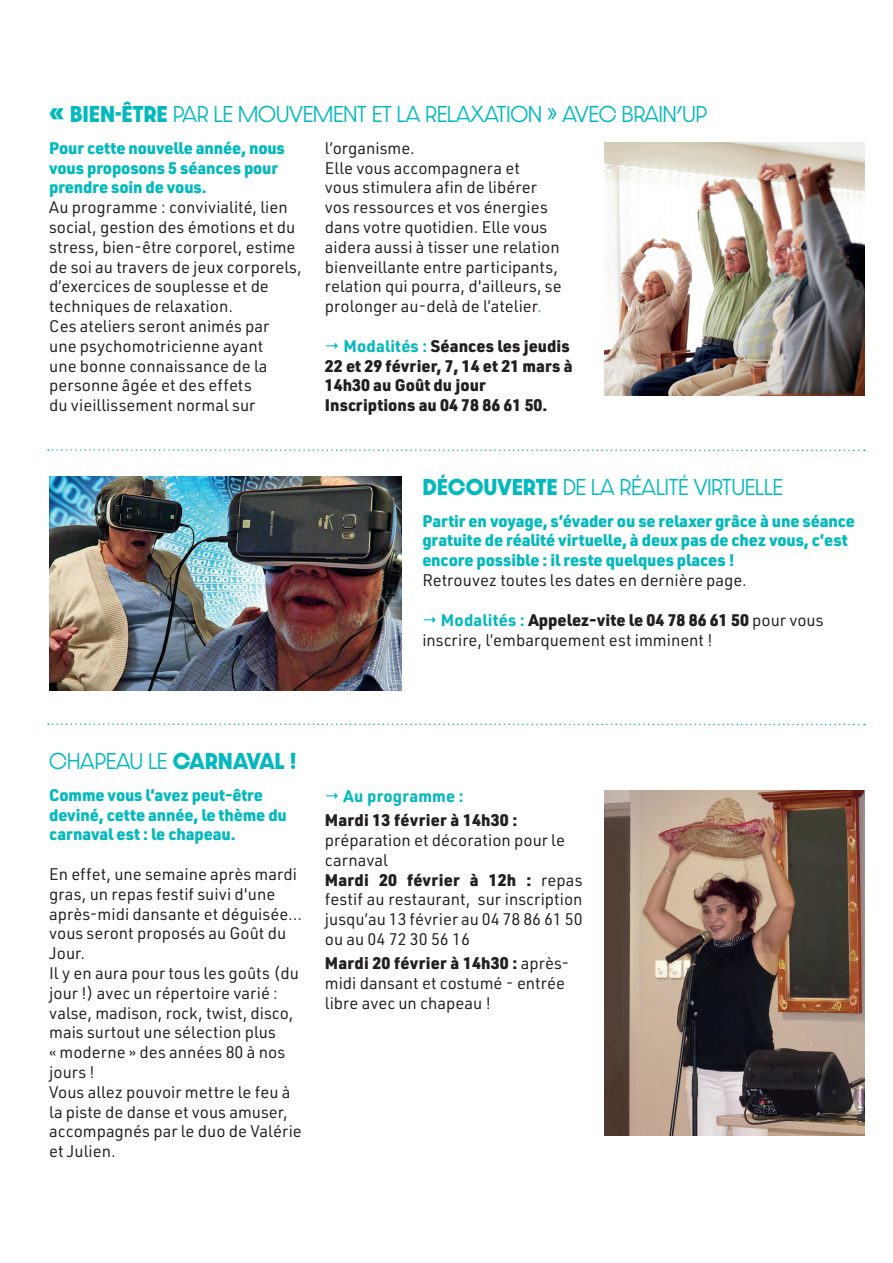
<style>
.page{position:relative;width:893px;height:1263px;background:#fff}
.page>*{position:absolute;margin:0;border:0;box-sizing:border-box;transform-origin:0 0}
.t1{font:300 19.5px "Dazzle Unicase";color:#03b9bd}
.t2{font:16.5px/19.8px "URWDIN";color:#231f20}
.t3{font:900 16.5px/19.8px "URWDIN";letter-spacing:-.01em;color:#03b9bd}
.t4{font:900 16.5px/19.8px "URWDIN";color:#231f20}
.t5{font:700 16.5px "URWDIN";letter-spacing:.01em;color:#03b9bd}
.s1{font-weight:700}
.s2{color:#03b9bd}
.s3{font-weight:700;color:#03b9bd}
.s4{font-weight:900}
</style>
<div class="page">
<svg style="left:48px;top:449px;width:817px;height:2px"></svg>
<svg style="left:48px;top:723px;width:817px;height:2px"></svg>
<img style="left:49px;top:476px;width:352px;height:214px">
<img style="left:605px;top:791px;width:260px;height:344px">
<img style="left:605px;top:142px;width:260px;height:254px">
<p class="t1" style="left:49px;top:100px;width:660px"><span class="s1">« BIEN-ÊTRE</span> PAR LE MOUVEMENT ET LA RELAXATION » AVEC BRAIN’UP</p>
<p class="t3" style="left:49px;top:137px;width:237px">Pour cette nouvelle année, nous vous proposons 5 séances pour prendre soin de vous.</p>
<p class="t2" style="left:49px;top:197px;width:254px">Au programme : convivialité, lien social, gestion des émotions et du stress, bien-être corporel, estime de soi au travers de jeux corporels, d’exercices de souplesse et de techniques de relaxation.<br>Ces ateliers seront animés par<br>une psychomotricienne ayant<br>une bonne connaissance de la personne âgée et des effets<br>du vieillissement normal sur</p>
<p class="t2" style="left:325px;top:138px;width:238px">l’organisme.<br>Elle vous accompagnera et<br>vous stimulera afin de libérer vos ressources et vos énergies dans votre quotidien. Elle vous aidera aussi à tisser une relation bienveillante entre participants, relation qui pourra, d'ailleurs, se prolonger au-delà de l’atelier<span class="s2">.</span></p>
<p class="t4" style="left:325px;top:335px;width:249px;text-indent:19px"><span class="s3">Modalités :</span> Séances les jeudis<br>22 et 29 février, 7, 14 et 21 mars à<br>14h30 au Goût du jour<br>Inscriptions au 04 78 86 61 50.</p>
<p class="t1" style="left:422px;top:473px;width:362px"><span class="s1">DÉCOUVERTE</span> DE LA RÉALITÉ VIRTUELLE</p>
<p class="t3" style="left:422px;top:510px;width:434px">Partir en voyage, s’évader ou se relaxer grâce à une séance gratuite de réalité virtuelle, à deux pas de chez vous, c’est encore possible : il reste quelques places !</p>
<p class="t2" style="left:422px;top:570px;width:326px">Retrouvez toutes les dates en dernière page.</p>
<p class="t2" style="left:422px;top:609px;width:403px;text-indent:19px"><span class="s3">Modalités :</span> <span class="s4">Appelez-vite le 04 78 86 61 50</span> pour vous inscrire, l’embarquement est imminent !</p>
<p class="t1" style="left:49px;top:747px;width:249px">CHAPEAU LE <span class="s1">CARNAVAL !</span></p>
<p class="t3" style="left:49px;top:784px;width:239px">Comme vous l’avez peut-être deviné, cette année, le thème du carnaval est : le chapeau.</p>
<p class="t2" style="left:49px;top:864px;width:254px">En effet, une semaine après mardi gras, un repas festif suivi d'une après-midi dansante et déguisée... vous seront proposés au Goût du<br>Jour.<br>Il y en aura pour tous les goûts (du jour !) avec un répertoire varié : valse, madison, rock, twist, disco, mais surtout une sélection plus<br>« moderne » des années 80 à nos jours !<br>Vous allez pouvoir mettre le feu à la piste de danse et vous amuser, accompagnés par le duo de Valérie et Julien.</p>
<p class="t5" style="left:344px;top:785px;width:122px">Au programme :</p>
<p class="t4" style="left:325px;top:810px;width:194px">Mardi 13 février à 14h30 :</p>
<p class="t2" style="left:325px;top:830px;width:259px">préparation et décoration pour le carnaval<br><span class="s4">Mardi 20 février à 12h :</span> repas festif au restaurant, sur inscription jusqu’au 13 février au 04 78 86 61 50 ou au 04 72 30 56 16</p>
<p class="t2" style="left:325px;top:953px;width:246px"><span class="s4">Mardi 20 février à 14h30 :</span> après&shy;midi dansant et costumé - entrée libre avec un chapeau !</p>
</div>
